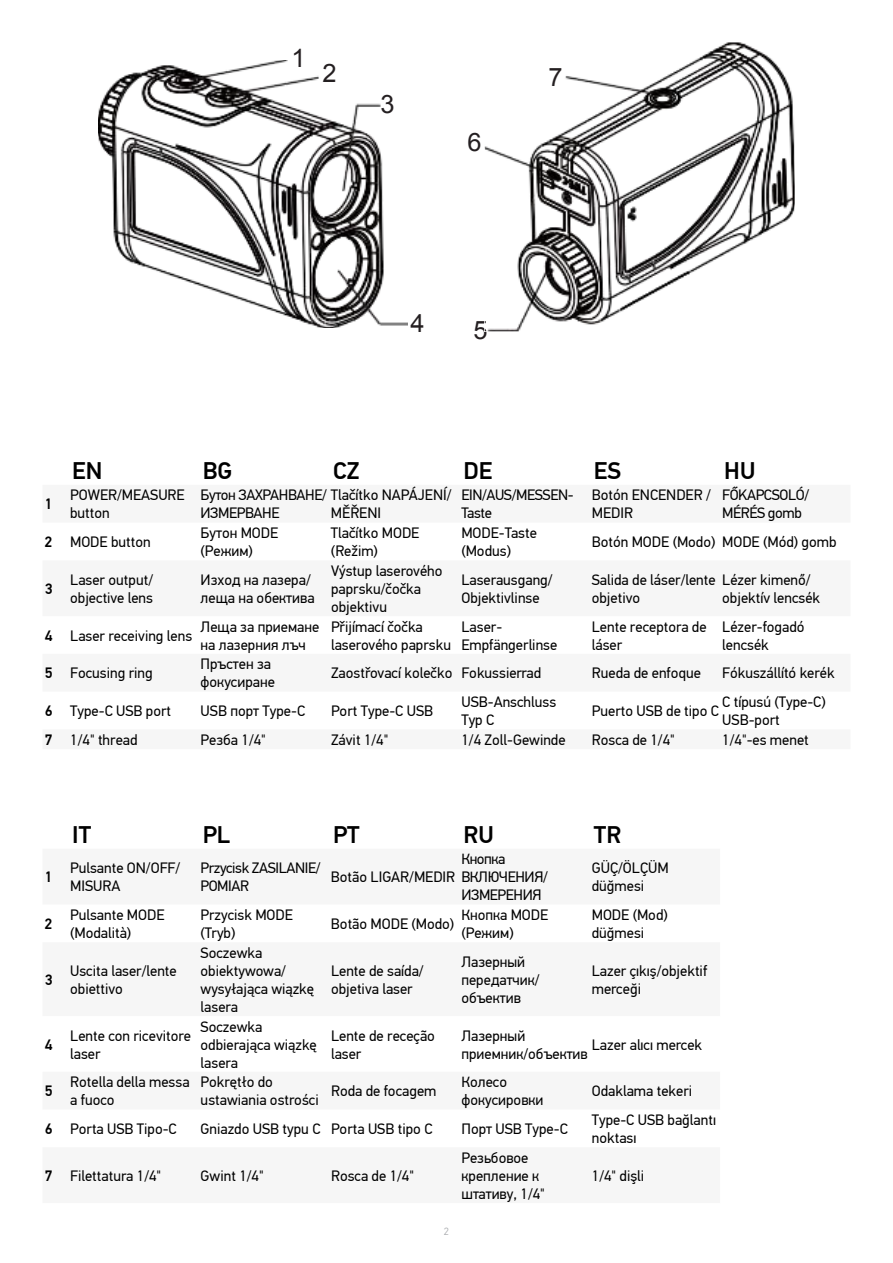
<style>
.page{position:relative;width:893px;height:1263px;background:#fff}
.page>*{position:absolute;margin:0;border:0;box-sizing:border-box;transform-origin:0 0}
.t1{font:25.35px "Arial";color:#241f21}
.t2{font:500 24px "PF Din Text Pro";color:#000}
.t3{font:15px/18px "PF Din Text Pro";color:#000}
.t4{font:15px/18px "PF Din Text Pro";letter-spacing:-.025em;color:#000}
.t5{font:500 15px "PF Din Text Pro";color:#000}
.t6{font:300 10.5px "PF Din Text Pro";color:#a7a9ac}
.s1{font-weight:500}
</style>
<div class="page">
<img style="left:98px;top:60px;width:309px;height:268px">
<img style="left:485px;top:42px;width:310px;height:289px">
<svg style="left:485px;top:321px;width:2px;height:10px"></svg>
<h1 class="t1" style="left:292px;top:40px;width:16px">1</h1>
<h1 class="t1" style="left:322px;top:56px;width:16px">2</h1>
<h1 class="t1" style="left:381px;top:86px;width:16px">3</h1>
<h1 class="t1" style="left:467px;top:125px;width:16px">6</h1>
<h1 class="t1" style="left:548px;top:59px;width:16px">7</h1>
<h1 class="t1" style="left:411px;top:305px;width:16px">4</h1>
<h1 class="t1" style="left:473px;top:313px;width:16px">5</h1>
<h2 class="t2" style="left:72px;top:456px;width:32px">EN</h2>
<h2 class="t2" style="left:203px;top:456px;width:31px">BG</h2>
<h2 class="t2" style="left:333px;top:456px;width:28px">CZ</h2>
<h2 class="t2" style="left:463px;top:456px;width:30px">DE</h2>
<h2 class="t2" style="left:594px;top:456px;width:29px">ES</h2>
<h2 class="t2" style="left:724px;top:456px;width:33px">HU</h2>
<p class="t5" style="left:45px;top:495px;width:9px">1</p>
<p class="t3" style="left:70px;top:486px;width:116px">POWER/MEASURE button</p>
<p class="t4" style="left:201px;top:486px;width:252px">Бутон ЗАХРАНВАНЕ/ Tlačítko NAPÁJENÍ/<br>ИЗМЕРВАНЕ</p>
<p class="t3" style="left:331px;top:504px;width:52px">MĚŘENI</p>
<p class="t4" style="left:461px;top:486px;width:114px">EIN/AUS/MESSEN-<br>Taste</p>
<p class="t3" style="left:592px;top:486px;width:121px">Botón ENCENDER /<br>MEDIR</p>
<p class="t4" style="left:722px;top:486px;width:88px">FŐKAPCSOLÓ/<br>MÉRÉS gomb</p>
<p class="t3" style="left:45px;top:533px;width:108px"><span class="s1">2</span> MODE button</p>
<p class="t3" style="left:201px;top:524px;width:79px">Бутон MODE (Режим)</p>
<p class="t3" style="left:331px;top:524px;width:90px">Tlačítko MODE (Režim)</p>
<p class="t3" style="left:461px;top:524px;width:77px">MODE-Taste (Modus)</p>
<p class="t3" style="left:592px;top:533px;width:246px">Botón MODE (Modo) MODE (Mód) gomb</p>
<p class="t5" style="left:45px;top:580px;width:9px">3</p>
<p class="t3" style="left:70px;top:571px;width:84px">Laser output/ objective lens</p>
<p class="t3" style="left:201px;top:571px;width:115px">Изход на лазера/ леща на обектива</p>
<p class="t3" style="left:331px;top:562px;width:113px">Výstup laserového paprsku/čočka objektivu</p>
<p class="t3" style="left:461px;top:571px;width:93px">Laserausgang/<br>Objektivlinse</p>
<p class="t3" style="left:592px;top:571px;width:220px">Salida de láser/lente Lézer kimenő/ objetivo</p>
<p class="t3" style="left:722px;top:589px;width:99px">objektív lencsék</p>
<p class="t3" style="left:45px;top:627px;width:149px"><span class="s1">4</span> Laser receiving lens</p>
<p class="t3" style="left:201px;top:618px;width:120px">Леща за приемане на лазерния лъч</p>
<p class="t3" style="left:331px;top:618px;width:122px">Přijímací čočka laserového paprsku</p>
<p class="t3" style="left:461px;top:618px;width:97px">Laser-<br>Empfängerlinse</p>
<p class="t3" style="left:592px;top:618px;width:116px">Lente receptora de láser</p>
<p class="t3" style="left:722px;top:618px;width:84px">Lézer-fogadó lencsék</p>
<p class="t3" style="left:45px;top:664px;width:110px"><span class="s1">5</span> Focusing ring</p>
<p class="t3" style="left:201px;top:655px;width:76px">Пръстен за фокусиране</p>
<p class="t3" style="left:331px;top:664px;width:212px">Zaostřovací kolečko Fokussierrad</p>
<p class="t3" style="left:592px;top:664px;width:111px">Rueda de enfoque</p>
<p class="t3" style="left:722px;top:664px;width:114px">Fókuszállító kerék</p>
<p class="t3" style="left:45px;top:702px;width:128px"><span class="s1">6</span> Type-C USB port</p>
<p class="t3" style="left:201px;top:702px;width:106px">USB порт Type-C</p>
<p class="t3" style="left:331px;top:702px;width:104px">Port Type-C USB</p>
<p class="t3" style="left:461px;top:693px;width:96px">USB-Anschluss<br>Typ C</p>
<p class="t3" style="left:592px;top:702px;width:129px">Puerto USB de tipo C</p>
<p class="t3" style="left:722px;top:693px;width:105px">C típusú (Type-C)<br>USB-port</p>
<p class="t3" style="left:45px;top:731px;width:94px"><span class="s1">7</span> 1/4" thread</p>
<p class="t3" style="left:201px;top:731px;width:67px">Резба 1/4"</p>
<p class="t3" style="left:331px;top:731px;width:59px">Závit 1/4"</p>
<p class="t3" style="left:461px;top:731px;width:106px">1/4 Zoll-Gewinde</p>
<p class="t3" style="left:592px;top:731px;width:84px">Rosca de 1/4"</p>
<p class="t3" style="left:722px;top:731px;width:88px">1/4"-es menet</p>
<h2 class="t2" style="left:72px;top:820px;width:20px">IT</h2>
<h2 class="t2" style="left:203px;top:820px;width:29px">PL</h2>
<h2 class="t2" style="left:333px;top:820px;width:28px">PT</h2>
<h2 class="t2" style="left:463px;top:820px;width:32px">RU</h2>
<h2 class="t2" style="left:594px;top:820px;width:29px">TR</h2>
<p class="t3" style="left:461px;top:850px;width:46px">Кнопка</p>
<p class="t4" style="left:461px;top:886px;width:82px">ИЗМЕРЕНИЯ</p>
<p class="t5" style="left:45px;top:868px;width:9px">1</p>
<p class="t3" style="left:70px;top:859px;width:111px">Pulsante ON/OFF/<br>MISURA</p>
<p class="t4" style="left:201px;top:859px;width:122px">Przycisk ZASILANIE/<br>POMIAR</p>
<p class="t3" style="left:331px;top:868px;width:218px">Botão LIGAR/MEDIR ВКЛЮЧЕНИЯ/</p>
<p class="t3" style="left:592px;top:859px;width:78px">GÜÇ/ÖLÇÜM düğmesi</p>
<p class="t5" style="left:45px;top:915px;width:9px">2</p>
<p class="t3" style="left:70px;top:906px;width:96px">Pulsante MODE (Modalità)</p>
<p class="t3" style="left:201px;top:906px;width:94px">Przycisk MODE (Tryb)</p>
<p class="t3" style="left:331px;top:915px;width:125px">Botão MODE (Modo)</p>
<p class="t3" style="left:461px;top:906px;width:88px">Кнопка MODE (Режим)</p>
<p class="t3" style="left:592px;top:906px;width:77px">MODE (Mod) düğmesi</p>
<p class="t5" style="left:45px;top:970px;width:9px">3</p>
<p class="t3" style="left:70px;top:962px;width:108px">Uscita laser/lente obiettivo</p>
<p class="t3" style="left:201px;top:944px;width:115px">Soczewka obiektywowa/ wysyłająca wiązkę lasera</p>
<p class="t3" style="left:331px;top:962px;width:94px">Lente de saída/ objetiva laser</p>
<p class="t3" style="left:461px;top:953px;width:80px">Лазерный передатчик/ объектив</p>
<p class="t3" style="left:592px;top:962px;width:117px">Lazer çıkış/objektif merceği</p>
<p class="t5" style="left:45px;top:1035px;width:9px">4</p>
<p class="t3" style="left:70px;top:1026px;width:122px">Lente con ricevitore laser</p>
<p class="t3" style="left:201px;top:1017px;width:118px">Soczewka odbierająca wiązkę lasera</p>
<p class="t3" style="left:331px;top:1026px;width:105px">Lente de receção laser</p>
<p class="t3" style="left:461px;top:1026px;width:128px">Лазерный приемник/объектив</p>
<p class="t3" style="left:592px;top:1035px;width:112px">Lazer alıcı mercek</p>
<p class="t5" style="left:45px;top:1082px;width:9px">5</p>
<p class="t3" style="left:70px;top:1073px;width:121px">Rotella della messa a fuoco</p>
<p class="t3" style="left:201px;top:1073px;width:120px">Pokrętło do ustawiania ostrości</p>
<p class="t3" style="left:331px;top:1082px;width:107px">Roda de focagem</p>
<p class="t3" style="left:461px;top:1073px;width:84px">Колесо фокусировки</p>
<p class="t3" style="left:592px;top:1082px;width:102px">Odaklama tekeri</p>
<p class="t3" style="left:45px;top:1120px;width:134px"><span class="s1">6</span> Porta USB Tipo-C</p>
<p class="t3" style="left:201px;top:1120px;width:233px">Gniazdo USB typu C Porta USB tipo C</p>
<p class="t3" style="left:461px;top:1120px;width:108px">Порт USB Type-C</p>
<p class="t3" style="left:592px;top:1111px;width:126px">Type-C USB bağlantı noktası</p>
<p class="t3" style="left:45px;top:1167px;width:118px"><span class="s1">7</span> Filettatura 1/4"</p>
<p class="t3" style="left:201px;top:1167px;width:65px">Gwint 1/4"</p>
<p class="t3" style="left:331px;top:1167px;width:84px">Rosca de 1/4"</p>
<p class="t3" style="left:461px;top:1149px;width:85px">Резьбовое крепление к штативу, 1/4"</p>
<p class="t3" style="left:592px;top:1167px;width:54px">1/4" dişli</p>
<p class="t6" style="left:444px;top:1225px;width:7px">2</p>
</div>
